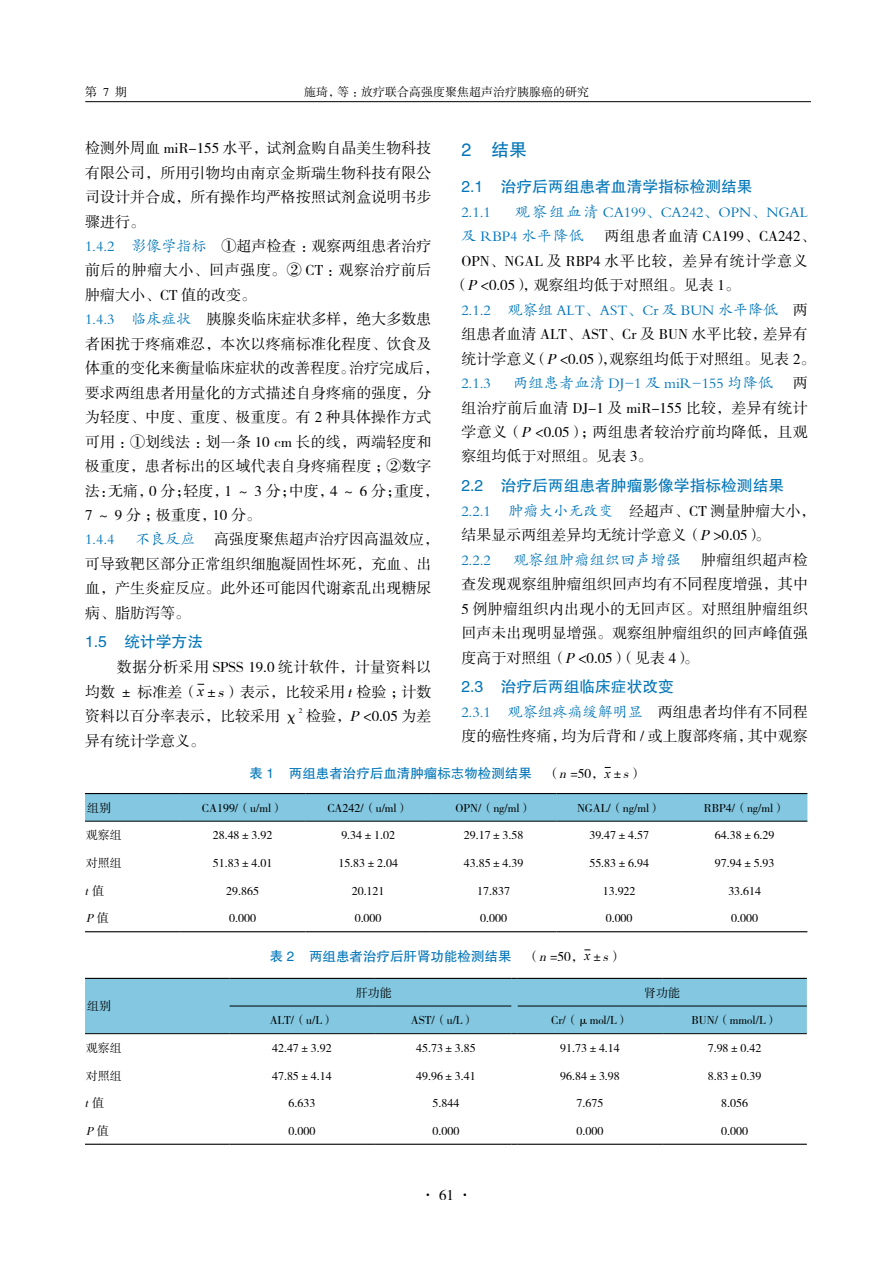
<style>
.page{position:relative;width:893px;height:1263px;background:#fff}
.page>*{position:absolute;margin:0;border:0;box-sizing:border-box;transform-origin:0 0}
.t1{font:18px "FZHTK GBK1 0";color:#0075b9}
.t2{font:15.75px "FZHTK GBK1 0";color:#0075b9}
.t3{font:15px/24.5px "FZSSK GBK1 0";letter-spacing:.005em;color:#000}
.t4{font:15px/24.5px "FZKTK GBK1 0";color:#0075b9}
.t5{font:15px "FZKTK GBK1 0";letter-spacing:.02em;color:#0075b9}
.t6{font:15px "FZSSK GBK1 0";letter-spacing:.05em;color:#000}
.t7{font:13.5px "FZHTK GBK1 0";color:#0075b9}
.t8{font:12px "FZSSK GBK1 0";color:#000}
.t9{font:italic 12px "FZSSK GBK1 0";color:#000}
.t10{font:7.2px "FZSSK GBK1 0";color:#000}
.s1{font-family:"FZKTK GBK1 0";color:#0075b9}
.s2{font-style:italic}
.s3{font-family:"FZSSK GBK1 0";color:#000}
.s4{font-family:"Times New Roman";font-style:italic}
.s5{font-family:"FZSSK GBK1 0";font-style:italic;color:#000}
.s6{font-family:"Times New Roman";font-style:italic;color:#000}
.s7{font-style:normal}
</style>
<div class="page">
<hr style="left:85px;top:101px;width:726px;height:1px;background:#000">
<svg style="left:85px;top:794px;width:722px;height:27px;background:#80c3dc"></svg>
<hr style="left:85px;top:793px;width:95px;height:1px;background:#000">
<hr style="left:180px;top:793px;width:125px;height:1px;background:#000">
<hr style="left:305px;top:793px;width:126px;height:1px;background:#000">
<hr style="left:431px;top:793px;width:125px;height:1px;background:#000">
<hr style="left:556px;top:793px;width:126px;height:1px;background:#000">
<hr style="left:682px;top:793px;width:125px;height:1px;background:#000">
<hr style="left:85px;top:821px;width:95px;height:1px;background:#000">
<hr style="left:180px;top:821px;width:125px;height:1px;background:#000">
<hr style="left:305px;top:821px;width:126px;height:1px;background:#000">
<hr style="left:431px;top:821px;width:125px;height:1px;background:#000">
<hr style="left:556px;top:821px;width:126px;height:1px;background:#000">
<hr style="left:682px;top:821px;width:125px;height:1px;background:#000">
<hr style="left:85px;top:931px;width:95px;height:1px;background:#000">
<hr style="left:180px;top:931px;width:125px;height:1px;background:#000">
<hr style="left:305px;top:931px;width:126px;height:1px;background:#000">
<hr style="left:431px;top:931px;width:125px;height:1px;background:#000">
<hr style="left:556px;top:931px;width:126px;height:1px;background:#000">
<hr style="left:682px;top:931px;width:125px;height:1px;background:#000">
<svg style="left:85px;top:1143px;width:722px;height:2px"></svg>
<hr style="left:518px;top:1144px;width:144px;height:1px;background:#000">
<hr style="left:662px;top:1144px;width:145px;height:1px;background:#000">
<div style="left:85px;top:978px;width:722px;height:56px;background:#83c7e0"></div>
<p class="t8" style="left:85px;top:85px;width:43px">第 7 期</p>
<p class="t8" style="left:304px;top:85px;width:286px">施琦，等：放疗联合高强度聚焦超声治疗胰腺癌的研究</p>
<p class="t3" style="left:85px;top:137px;width:356px">检测外周血 miR-155 水平，试剂盒购自晶美生物科技有限公司，所用引物均由南京金斯瑞生物科技有限公司设计并合成，所有操作均严格按照试剂盒说明书步骤进行。<br><span class="s1">1.4.2 影像学指标</span> ①超声检查：观察两组患者治疗前后的肿瘤大小、回声强度。② CT ：观察治疗前后肿瘤大小、CT 值的改变。<br><span class="s1">1.4.3 临床症状</span> 胰腺炎临床症状多样，绝大多数患者困扰于疼痛难忍，本次以疼痛标准化程度、饮食及体重的变化来衡量临床症状的改善程度。治疗完成后，要求两组患者用量化的方式描述自身疼痛的强度，分为轻度、中度、重度、极重度。有 2 种具体操作方式可用：①划线法：划一条 10 cm 长的线，两端轻度和极重度，患者标出的区域代表自身疼痛程度；②数字法：无痛，0 分；轻度，1 ～ 3 分；中度，4 ～ 6 分；重度，<br>7 ～ 9 分；极重度，10 分。</p>
<p class="t4" style="left:85px;top:527px;width:31px">1.4.4</p>
<p class="t1" style="left:461px;top:140px;width:67px">2 结果</p>
<p class="t2" style="left:461px;top:178px;width:293px">2.1 治疗后两组患者血清学指标检测结果</p>
<p class="t4" style="left:461px;top:200px;width:31px">2.1.1</p>
<p class="t4" style="left:461px;top:200px;width:348px;text-indent:54px">观察组血清 CA199、CA242、OPN、NGAL及 RBP4 水平降低</p>
<p class="t3" style="left:604px;top:225px;width:212px">两组患者血清 CA199、CA242、</p>
<p class="t6" style="left:461px;top:253px;width:348px">OPN、NGAL 及 RBP4 水平比较，差异有统计学意义</p>
<p class="t3" style="left:454px;top:274px;width:288px">（<span class="s2">P</span>&lt;0.05），观察组均低于对照组。见表 1。</p>
<p class="t4" style="left:461px;top:298px;width:348px">2.1.2 观察组 ALT、AST、Cr 及 BUN 水平降低 <span class="s3">两</span></p>
<p class="t3" style="left:461px;top:323px;width:356px">组患者血清 ALT、AST、Cr 及 BUN 水平比较，差异有统计学意义（<span class="s2">P</span>&lt;0.05），观察组均低于对照组。见表 2。</p>
<p class="t4" style="left:461px;top:371px;width:31px">2.1.3</p>
<p class="t5" style="left:513px;top:375px;width:261px">两组患者血清 DJ-1 及 miR-155 均降低</p>
<p class="t3" style="left:461px;top:372px;width:348px;text-align:justify;text-indent:332px">两组治疗前后血清 DJ-1 及 miR-155 比较，差异有统计学意义（<span class="s2">P</span> &lt;0.05）；两组患者较治疗前均降低，且观察组均低于对照组。见表 3。</p>
<p class="t2" style="left:461px;top:477px;width:324px">2.2 治疗后两组患者肿瘤影像学指标检测结果</p>
<p class="t3" style="left:461px;top:499px;width:356px"><span class="s1">2.2.1 肿瘤大小无改变</span> 经超声、CT 测量肿瘤大小，结果显示两组差异均无统计学意义（<span class="s2">P</span>&gt;0.05）。</p>
<p class="t4" style="left:461px;top:548px;width:31px">2.2.2</p>
<p class="t5" style="left:513px;top:552px;width:169px">观察组肿瘤组织回声增强</p>
<p class="t3" style="left:85px;top:528px;width:356px;text-indent:50px"><span class="s1">不良反应</span> 高强度聚焦超声治疗因高温效应，可导致靶区部分正常组织细胞凝固性坏死，充血、出血，产生炎症反应。此外还可能因代谢紊乱出现糖尿病、脂肪泻等。</p>
<p class="t2" style="left:85px;top:633px;width:120px">1.5 统计学方法</p>
<p class="t3" style="left:85px;top:656px;width:348px;text-align:justify;text-indent:32px">数据分析采用 SPSS 19.0 统计软件，计量资料以均数 ± 标准差（<span class="s4">x</span>±<span class="s2">s</span>）表示，比较采用 <span class="s2">t</span>检验；计数资料以百分率表示，比较采用 χ</p>
<p class="t3" style="left:461px;top:548px;width:348px;text-align:justify;text-indent:240px">肿瘤组织超声检查发现观察组肿瘤组织回声均有不同程度增强，其中5 例肿瘤组织内出现小的无回声区。对照组肿瘤组织回声未出现明显增强。观察组肿瘤组织的回声峰值强度高于对照组（<span class="s2">P</span>&lt;0.05）（见表 4）。</p>
<p class="t2" style="left:461px;top:678px;width:214px">2.3 治疗后两组临床症状改变</p>
<p class="t4" style="left:461px;top:700px;width:348px">2.3.1 观察组疼痛缓解明显 <span class="s3">两组患者均伴有不同程</span></p>
<p class="t3" style="left:461px;top:725px;width:348px">度的癌性疼痛，均为后背和 / 或上腹部疼痛，其中观察</p>
<p class="t7" style="left:250px;top:766px;width:395px">表 1 两组患者治疗后血清肿瘤标志物检测结果 <span class="s3">（</span><span class="s5">n</span><span class="s3">=50，</span><span class="s6">x</span><span class="s3">±</span><span class="s5">s</span><span class="s3">）</span></p>
<p class="t10" style="left:299px;top:707px;width:5px">2</p>
<p class="t3" style="left:306px;top:704px;width:127px">检验，<span class="s2">P</span>&lt;0.05 为差</p>
<p class="t3" style="left:85px;top:729px;width:121px">异有统计学意义。</p>
<p class="t8" style="left:87px;top:801px;width:25px">组别</p>
<p class="t8" style="left:202px;top:801px;width:83px">CA199/（u/ml）</p>
<p class="t8" style="left:327px;top:801px;width:83px">CA242/（u/ml）</p>
<p class="t8" style="left:455px;top:801px;width:78px">OPN/（ng/ml）</p>
<p class="t8" style="left:577px;top:801px;width:86px">NGAL/（ng/ml）</p>
<p class="t8" style="left:704px;top:801px;width:83px">RBP4/（ng/ml）</p>
<p class="t8" style="left:86px;top:829px;width:37px">观察组</p>
<p class="t8" style="left:213px;top:829px;width:61px">28.48±3.92</p>
<p class="t8" style="left:341px;top:829px;width:55px">9.34±1.02</p>
<p class="t8" style="left:464px;top:829px;width:61px">29.17±3.58</p>
<p class="t8" style="left:589px;top:829px;width:61px">39.47±4.57</p>
<p class="t8" style="left:715px;top:829px;width:61px">64.38±6.29</p>
<p class="t8" style="left:86px;top:857px;width:37px">对照组</p>
<p class="t8" style="left:213px;top:857px;width:61px">51.83±4.01</p>
<p class="t8" style="left:338px;top:857px;width:61px">15.83±2.04</p>
<p class="t8" style="left:464px;top:857px;width:61px">43.85±4.39</p>
<p class="t8" style="left:589px;top:857px;width:61px">55.83±6.94</p>
<p class="t8" style="left:715px;top:857px;width:61px">97.94±5.93</p>
<p class="t9" style="left:85px;top:884px;width:21px">t<span class="s7">值</span></p>
<p class="t8" style="left:226px;top:884px;width:34px">29.865</p>
<p class="t8" style="left:352px;top:884px;width:34px">20.121</p>
<p class="t8" style="left:477px;top:884px;width:34px">17.837</p>
<p class="t8" style="left:603px;top:884px;width:34px">13.922</p>
<p class="t8" style="left:728px;top:884px;width:34px">33.614</p>
<p class="t9" style="left:86px;top:912px;width:24px">P<span class="s7">值</span></p>
<p class="t8" style="left:229px;top:912px;width:28px">0.000</p>
<p class="t8" style="left:355px;top:912px;width:28px">0.000</p>
<p class="t8" style="left:480px;top:912px;width:28px">0.000</p>
<p class="t8" style="left:606px;top:912px;width:28px">0.000</p>
<p class="t8" style="left:731px;top:912px;width:28px">0.000</p>
<p class="t7" style="left:270px;top:949px;width:354px">表 2 两组患者治疗后肝肾功能检测结果 <span class="s3">（</span><span class="s5">n</span><span class="s3">=50，</span><span class="s6">x</span><span class="s3">±</span><span class="s5">s</span><span class="s3">）</span></p>
<p class="t8" style="left:87px;top:1000px;width:25px">组别</p>
<p class="t8" style="left:356px;top:986px;width:37px">肝功能</p>
<p class="t8" style="left:644px;top:986px;width:37px">肾功能</p>
<p class="t8" style="left:270px;top:1014px;width:66px">ALT/（u/L）</p>
<p class="t8" style="left:411px;top:1014px;width:65px">AST/（u/L）</p>
<p class="t8" style="left:551px;top:1014px;width:79px">Cr/（μmol/L）</p>
<p class="t8" style="left:691px;top:1014px;width:88px">BUN/（mmol/L）</p>
<p class="t8" style="left:86px;top:1041px;width:37px">观察组</p>
<p class="t8" style="left:272px;top:1041px;width:61px">42.47±3.92</p>
<p class="t8" style="left:416px;top:1041px;width:61px">45.73±3.85</p>
<p class="t8" style="left:560px;top:1041px;width:61px">91.73±4.14</p>
<p class="t8" style="left:708px;top:1041px;width:55px">7.98±0.42</p>
<p class="t8" style="left:86px;top:1069px;width:37px">对照组</p>
<p class="t8" style="left:272px;top:1069px;width:61px">47.85±4.14</p>
<p class="t8" style="left:416px;top:1069px;width:61px">49.96±3.41</p>
<p class="t8" style="left:560px;top:1069px;width:61px">96.84±3.98</p>
<p class="t8" style="left:708px;top:1069px;width:55px">8.83±0.39</p>
<p class="t9" style="left:85px;top:1097px;width:21px">t<span class="s7">值</span></p>
<p class="t8" style="left:289px;top:1097px;width:28px">6.633</p>
<p class="t8" style="left:433px;top:1097px;width:28px">5.844</p>
<p class="t8" style="left:577px;top:1097px;width:28px">7.675</p>
<p class="t8" style="left:721px;top:1097px;width:28px">8.056</p>
<p class="t9" style="left:86px;top:1124px;width:24px">P<span class="s7">值</span></p>
<p class="t8" style="left:289px;top:1124px;width:28px">0.000</p>
<p class="t8" style="left:433px;top:1124px;width:28px">0.000</p>
<p class="t8" style="left:577px;top:1124px;width:28px">0.000</p>
<p class="t8" style="left:721px;top:1124px;width:28px">0.000</p>
<p class="t3" style="left:420px;top:1183px;width:54px">· 61 ·</p>
</div>
